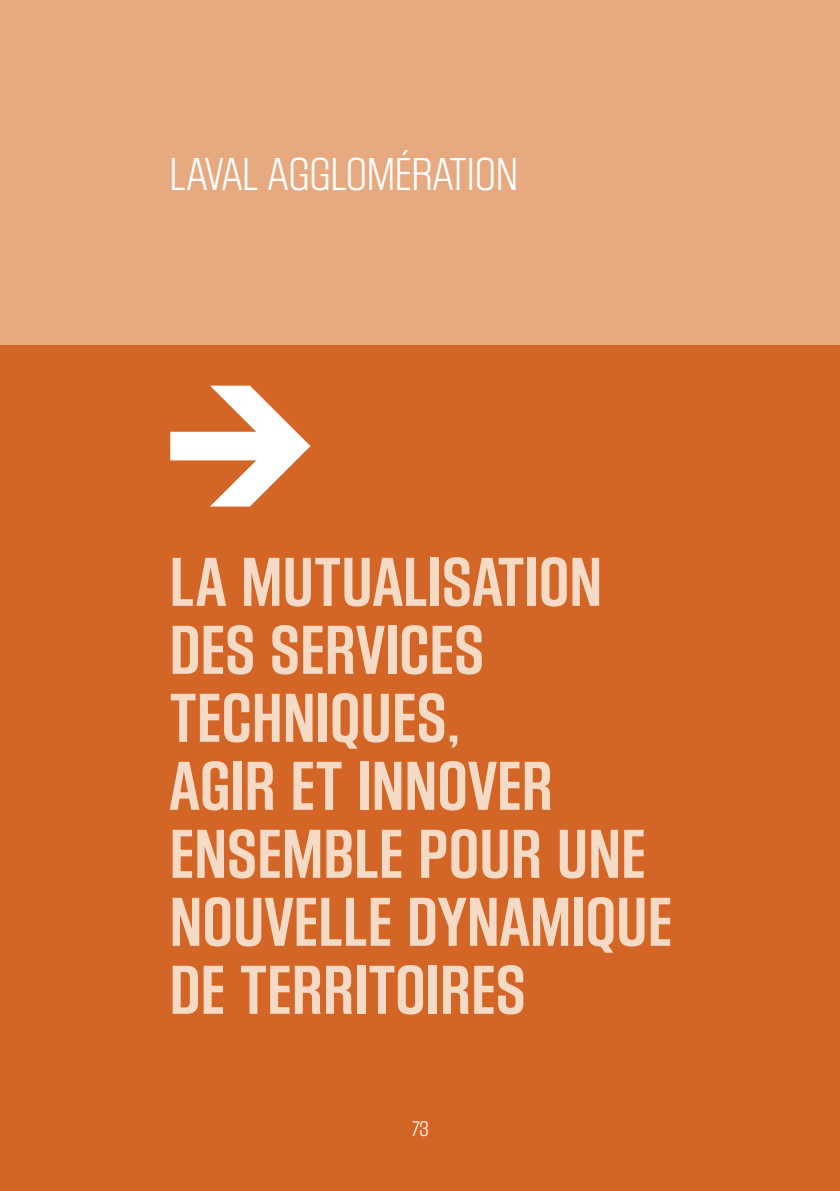
<style>
.page{position:relative;width:840px;height:1191px;background:#fff}
.page>*{position:absolute;margin:0;border:0;box-sizing:border-box;transform-origin:0 0}
.t1{font:72px/68px "Block Gothic Bold Cond";letter-spacing:.02em;color:#f5dac5}
.t2{font:48px "Block Gothic Light Cond";letter-spacing:.02em;color:#fff}
.t3{font:22px "Block Gothic Light Cond";color:#fff}
</style>
<div class="page">
<div style="left:0;top:0;width:839px;height:346px;background:#e6a980"></div>
<div style="left:0;top:346px;width:839px;height:845px;background:#d36627"></div>
<svg style="left:170px;top:385px;width:141px;height:122px"></svg>
<p class="t2" style="left:170px;top:149px;width:348px">LAVAL AGGLOMÉRATION</p>
<p class="t1" style="left:170px;top:551px;width:502px">LA MUTUALISATION<br>DES SERVICES<br>TECHNIQUES,<br>AGIR ET INNOVER<br>ENSEMBLE POUR UNE<br>NOUVELLE DYNAMIQUE<br>DE TERRITOIRES</p>
<p class="t3" style="left:411px;top:1117px;width:19px">73</p>
</div>
